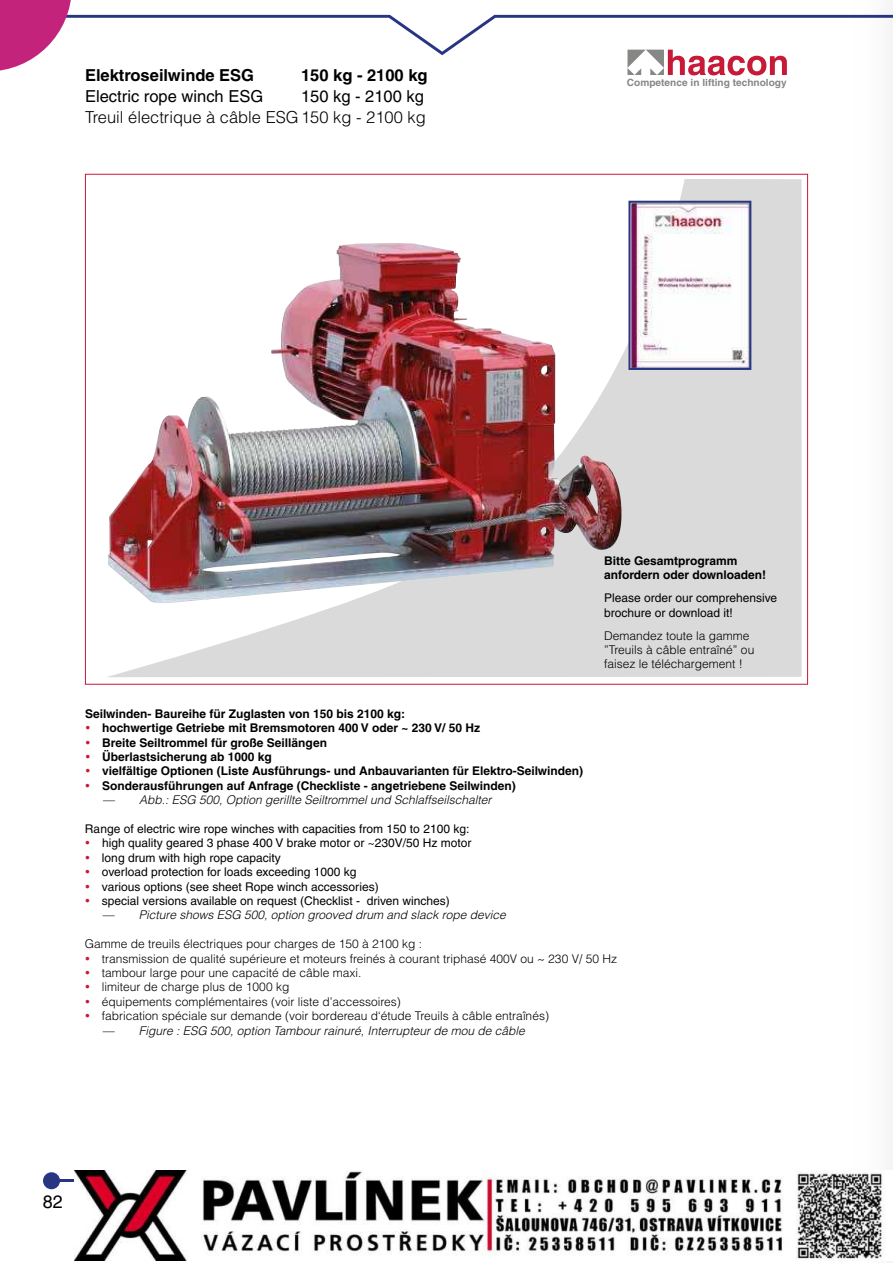
<style>
.page{position:relative;width:893px;height:1263px;background:#fff}
.page>*{position:absolute;margin:0;border:0;box-sizing:border-box;transform-origin:0 0}
.t1{font:18px "Helvetica";color:#000}
.t2{font:300 16.5px "Helvetica";color:#000}
.t3{font:16.5px "Helvetica";color:#000}
.t4{font:700 16.5px "Helvetica";color:#000}
.t5{font:300 12px/14.4px "Helvetica";color:#000}
.t6{font:700 12px/14.4px "Helvetica";color:#000}
.t7{font:12px/14.4px "Helvetica";color:#000}
.t8{font:italic 300 12px "Helvetica";color:#000}
.t9{font:700 9.9px "Helvetica";color:#878786}
.s1{font-style:normal}
</style>
<div class="page">
<hr style="left:52px;top:1180px;width:841px;height:2px;background:#283583">
<div style="left:43px;top:1172px;width:17px;height:17px;background:#283583;border-radius:50%"></div>
<svg style="left:881px;top:75px;width:12px;height:1188px"></svg>
<svg style="left:107px;top:179px;width:695px;height:498px;fill:#dadada"></svg>
<img style="left:108px;top:243px;width:450px;height:360px">
<svg style="left:0;top:0;width:893px;height:75px"></svg>
<img style="left:631px;top:204px;width:117px;height:163px">
<div style="left:628px;top:201px;width:123px;height:169px;border:2px solid #283583"></div>
<img style="left:74px;top:1171px;width:819px;height:90px">
<h2 class="t4" style="left:85px;top:65px;width:171px">Elektroseilwinde ESG</h2>
<h2 class="t4" style="left:301px;top:65px;width:128px">150 kg - 2100 kg</h2>
<h2 class="t3" style="left:85px;top:86px;width:180px">Electric rope winch ESG</h2>
<h2 class="t3" style="left:301px;top:86px;width:124px">150 kg - 2100 kg</h2>
<h2 class="t2" style="left:85px;top:108px;width:342px">Treuil électrique à câble ESG 150 kg - 2100 kg</h2>
<p class="t9" style="left:627px;top:77px;width:161px">Competence in lifting technology</p>
<p class="t6" style="left:604px;top:553px;width:164px">Bitte Gesamtprogramm anfordern oder downloaden!</p>
<p class="t7" style="left:604px;top:591px;width:174px">Please order our comprehensive brochure or download it!</p>
<p class="t5" style="left:604px;top:628px;width:152px">Demandez toute la gamme ”Treuils à câble entraîné” ou faisez le téléchargement !</p>
<p class="t6" style="left:102px;top:706px;width:483px;text-indent:-17px">Seilwinden- Baureihe für Zuglasten von 150 bis 2100 kg:<br>hochwertige Getriebe mit Bremsmotoren 400 V oder ~ 230 V/ 50 Hz<br>Breite Seiltrommel für große Seillängen<br>Überlastsicherung ab 1000 kg<br>vielfältige Optionen (Liste Ausführungs- und Anbauvarianten für Elektro-Seilwinden)<br>Sonderausführungen auf Anfrage (Checkliste - angetriebene Seilwinden)</p>
<p class="t8" style="left:103px;top:795px;width:392px"><span class="s1">—</span> Abb.: ESG 500, Option gerillte Seiltrommel und Schlaffseilschalter</p>
<p class="t7" style="left:102px;top:822px;width:371px;text-indent:-17px">Range of electric wire rope winches with capacities from 150 to 2100 kg: high quality geared 3 phase 400 V brake motor or ~230V/50 Hz motor long drum with high rope capacity<br>overload protection for loads exceeding 1000 kg<br>various options (see sheet Rope winch accessories)<br>special versions available on request (Checklist - driven winches)</p>
<p class="t8" style="left:103px;top:910px;width:407px"><span class="s1">—</span> Picture shows ESG 500, option grooved drum and slack rope device</p>
<p class="t5" style="left:102px;top:937px;width:517px;text-indent:-17px">Gamme de treuils électriques pour charges de 150 à 2100 kg :<br>transmission de qualité supérieure et moteurs freinés à courant triphasé 400V ou ~ 230 V/ 50 Hz tambour large pour une capacité de câble maxi.<br>limiteur de charge plus de 1000 kg<br>équipements complémentaires (voir liste d’accessoires)<br>fabrication spéciale sur demande (voir bordereau d‘étude Treuils à câble entraînés)</p>
<p class="t8" style="left:103px;top:1026px;width:426px"><span class="s1">—</span> Figure : ESG 500, option Tambour rainuré, Interrupteur de mou de câble</p>
<h1 class="t1" style="left:43px;top:1191px;width:22px">82</h1>
</div>
